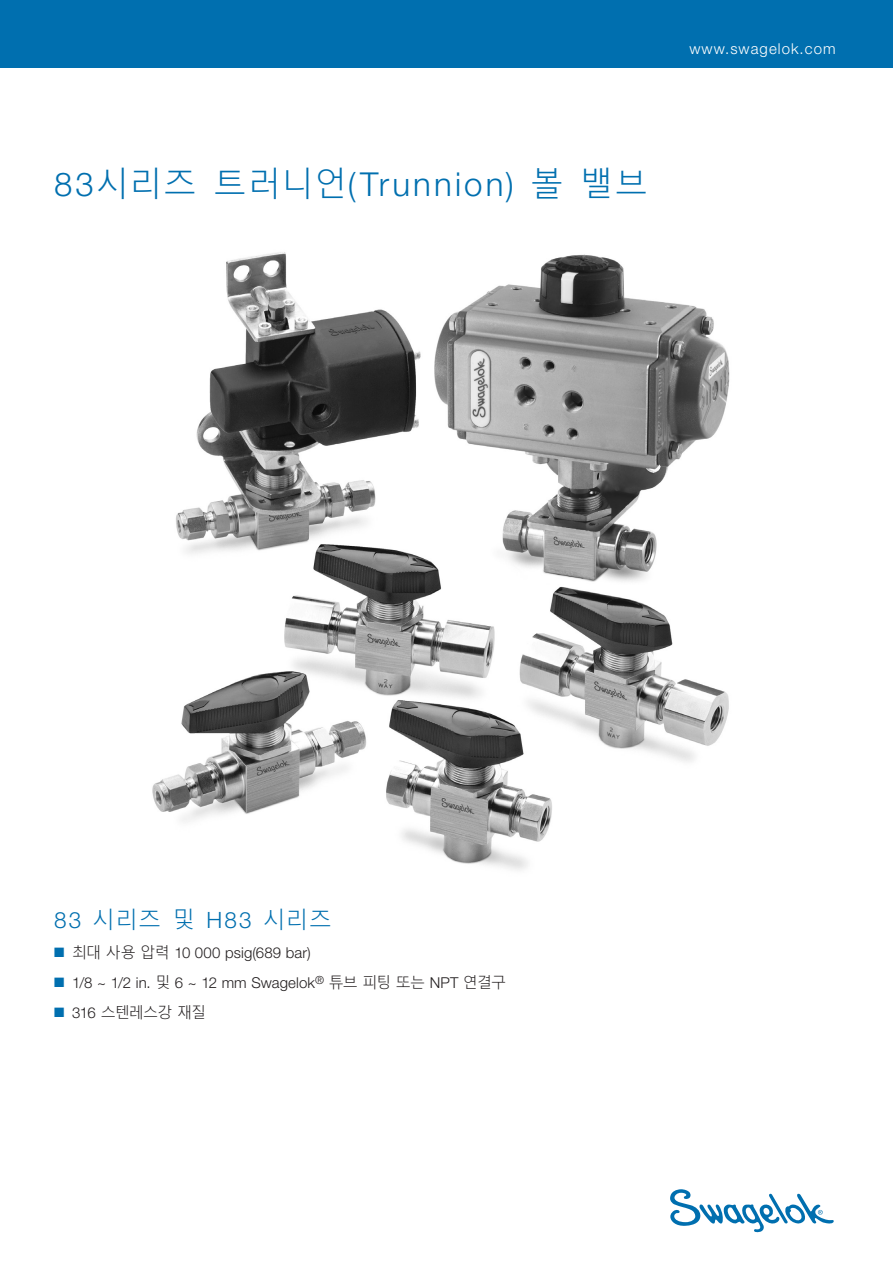
<style>
.page{position:relative;width:893px;height:1263px;background:#fff}
.page>*{position:absolute;margin:0;border:0;box-sizing:border-box;transform-origin:0 0}
.t1{font:300 33px "Helvetica Neue LT Std";letter-spacing:.095em;color:#006faf}
.series{font:300 22.5px "Malgun Gothic";letter-spacing:.025em;color:#006faf}
.bullets{font:300 15px "Helvetica Neue LT Std";letter-spacing:.005em;color:#231f20}
.t2{font:300 15px "Helvetica Neue LT Std";letter-spacing:.07em;color:#fff}
.bullets-2{font:300 15px "Malgun Gothic";letter-spacing:-.065em;color:#231f20}
.s1{font-family:"Malgun Gothic"}
.s2{font-family:"Helvetica Neue LT Std"}
.s3{color:#006faf}
</style>
<div class="page">
<img style="left:152px;top:252px;width:578px;height:618px">
<svg style="left:670px;top:1189px;width:164px;height:43px"></svg>
<div style="left:0;top:0;width:893px;height:68px;background:#006faf"></div>
<p class="t2" style="left:689px;top:39px;width:148px">www.swagelok.com</p>
<p class="t1" style="left:54px;top:164px;width:595px">83<span class="s1">시리즈 트러니언</span>(Trunnion) <span class="s1">볼 밸브</span></p>
<p class="series" style="left:54px;top:906px;width:279px"><span class="s2">83</span> 시리즈 및 <span class="s2">H83</span> 시리즈</p>
<p class="bullets" style="left:54px;top:943px;width:258px"><span class="s3">■</span> <span class="s1">최대 사용 압력</span> 10 000 psig(689 bar)</p>
<p class="bullets" style="left:54px;top:973px;width:454px"><span class="s3">■</span> 1/8 ~ 1/2 in. <span class="s1">및</span> 6 ~ 12 mm Swagelok<sup>®</sup> <span class="s1">튜브 피팅 또는</span> NPT <span class="s1">연결구</span></p>
<p class="bullets-2" style="left:54px;top:1003px;width:154px"><span class="s3">■</span> <span class="s2">316</span> 스텐레스강 재질</p>
</div>
